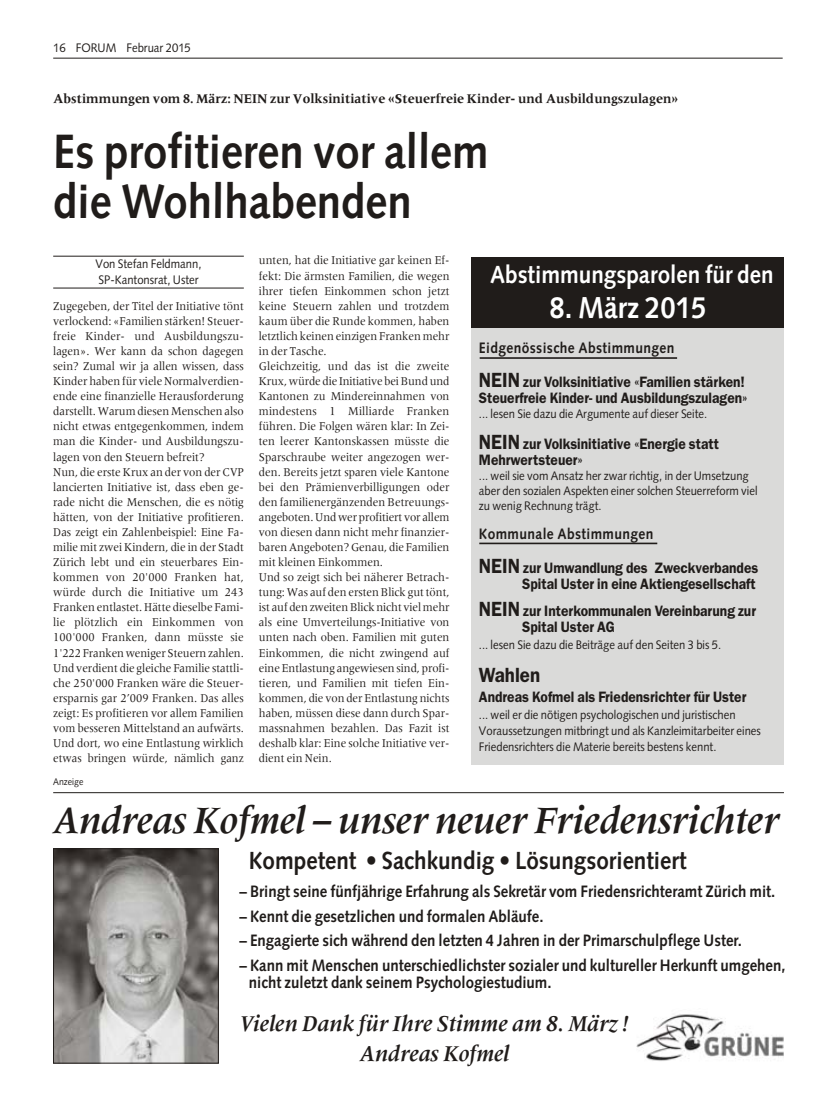
<style>
.page{position:relative;width:823px;height:1106px;background:#fff}
.page>*{position:absolute;margin:0;border:0;box-sizing:border-box;transform-origin:0 0}
.t1{font:700 48.12px/50px "Syntax";color:#201c1a;scale:.91 1}
.t2{font:italic 700 39.88px "Meridien";letter-spacing:-.005em;color:#201c1a;scale:.91 1}
.t3{font:700 30.25px "Syntax";color:#fff;scale:.91 1}
.t4{font:700 24.75px "Syntax";color:#201c1a;scale:.91 1}
.t5{font:700 24.75px "Syntax";color:#fff;scale:.91 1}
.t6{font:italic 700 23.38px/30px "Meridien";color:#201c1a;text-align:center;scale:.91 1}
.t7{font:600 20.62px "Franklin Gothic";color:#201c1a;scale:.91 1}
.t8{font:700 16.5px/17.5px "Syntax";color:#201c1a;scale:.91 1}
.t9{font:600 15.12px/16.2px "Franklin Gothic";color:#201c1a;scale:.91 1}
.t10{font:700 15.12px "Syntax";letter-spacing:.03em;color:#201c1a;scale:.91 1}
.t11{font:700 13.75px "Meridien";color:#201c1a;scale:.91 1}
.t12{font:12.38px/15.1px "Meridien";color:#201c1a;scale:.91 1}
.t13{font:12.38px/16.2px "Syntax";color:#201c1a;scale:.91 1}
.t14{font:9.62px "Syntax";color:#201c1a;scale:.91 1}
.s1{font-size:20.62px}
</style>
<div class="page">
<div style="left:471px;top:327px;width:312px;height:438px;background:#dadad9"></div>
<div style="left:471px;top:257px;width:312px;height:71px;background:#201c1a"></div>
<hr style="left:479px;top:542px;width:178px;height:2px;background:#201c1a">
<hr style="left:479px;top:357px;width:197px;height:2px;background:#201c1a">
<hr style="left:53px;top:58px;width:729px;height:1px;background:#201c1a">
<hr style="left:53px;top:792px;width:730px;height:1px;background:#201c1a">
<img style="left:55px;top:850px;width:161px;height:211px">
<div style="left:53px;top:848px;width:165px;height:215px;border:1px solid #201c1a"></div>
<img style="left:636px;top:1014px;width:147px;height:47px">
<hr style="left:53px;top:256px;width:191px;height:1px;background:#201c1a">
<hr style="left:53px;top:288px;width:191px;height:1px;background:#201c1a">
<p class="t13" style="left:53px;top:41px;width:153px">16 FORUM Februar 2015</p>
<p class="t11" style="left:53px;top:93px;width:688px">Abstimmungen vom 8. März: NEIN zur Volksinitiative «Steuerfreie Kinder- und Ausbildungszulagen»</p>
<h1 class="t1" style="left:53px;top:130px;width:479px">Es profitieren vor allem die Wohlhabenden</h1>
<p class="t13" style="left:95px;top:256px;width:118px">Von Stefan Feldmann,<br>SP-Kantonsrat, Uster</p>
<p class="t12" style="left:53px;top:299px;width:211px">Zugegeben, der Titel der Initiative tönt verlockend: «Familien stärken! Steuer&shy;freie Kinder- und Ausbildungszu&shy;lagen». Wer kann da schon dagegen sein? Zumal wir ja allen wissen, dass Kinder haben für viele Normalverdien&shy;ende eine finanzielle Herausforderung darstellt. Warum diesen Menschen also nicht etwas entgegenkommen, indem man die Kinder- und Ausbildungszu&shy;lagen von den Steuern befreit?<br>Nun, die erste Krux an der von der CVP lancierten Initiative ist, dass eben ge&shy;rade nicht die Menschen, die es nötig hätten, von der Initiative profitieren.<br>Das zeigt ein Zahlenbeispiel: Eine Fa&shy;milie mit zwei Kindern, die in der Stadt Zürich lebt und ein steuerbares Ein&shy;kommen von 20'000 Franken hat, würde durch die Initiative um 243<br>Franken entlastet. Hätte dieselbe Fami&shy;lie plötzlich ein Einkommen von 100'000 Franken, dann müsste sie 1'222 Franken weniger Steuern zahlen.<br>Und verdient die gleiche Familie stattli&shy;che 250'000 Franken wäre die Steuer&shy;ersparnis gar 2’009 Franken. Das alles zeigt: Es profitieren vor allem Familien vom besseren Mittelstand an aufwärts.<br>Und dort, wo eine Entlastung wirklich etwas bringen würde, nämlich ganz</p>
<p class="t14" style="left:53px;top:777px;width:35px">Anzeige</p>
<p class="t12" style="left:259px;top:254px;width:211px">unten, hat die Initiative gar keinen Ef&shy;fekt: Die ärmsten Familien, die wegen ihrer tiefen Einkommen schon jetzt keine Steuern zahlen und trotzdem kaum über die Runde kommen, haben letztlich keinen einzigen Franken mehr in der Tasche.<br>Gleichzeitig, und das ist die zweite Krux, würde die Initiative bei Bund und Kantonen zu Mindereinnahmen von mindestens 1 Milliarde Franken führen. Die Folgen wären klar: In Zei&shy;ten leerer Kantonskassen müsste die Sparschraube weiter angezogen wer&shy;den. Bereits jetzt sparen viele Kantone bei den Prämienverbilligungen oder den familienergänzenden Betreuungs&shy;angeboten. Und wer profitiert vor allem von diesen dann nicht mehr finanzier&shy;baren Angeboten? Genau, die Familien mit kleinen Einkommen.<br>Und so zeigt sich bei näherer Betrach&shy;tung: Was auf den ersten Blick gut tönt, ist auf den zweiten Blick nicht viel mehr als eine Umverteilungs-Initiative von unten nach oben. Familien mit guten Einkommen, die nicht zwingend auf eine Entlastung angewiesen sind, profi&shy;tieren, und Familien mit tiefen Ein&shy;kommen, die von der Entlastung nichts haben, müssen diese dann durch Spar&shy;massnahmen bezahlen. Das Fazit ist deshalb klar: Eine solche Initiative ver&shy;dient ein Nein.</p>
<h3 class="t5" style="left:490px;top:264px;width:313px">Abstimmungsparolen für den</h3>
<h3 class="t3" style="left:549px;top:295px;width:174px">8. März 2015</h3>
<p class="t10" style="left:478px;top:342px;width:216px">Eidgenössische Abstimmungen</p>
<p class="t9" style="left:478px;top:375px;width:297px"><span class="s1">NEIN</span> zur Volksinitiative «Familien stärken!<br>Steuerfreie Kinder- und Ausbildungszulagen»</p>
<p class="t13" style="left:478px;top:407px;width:252px">... lesen Sie dazu die Argumente auf dieser Seite.</p>
<p class="t9" style="left:478px;top:437px;width:265px"><span class="s1">NEIN</span> zur Volksinitiative «Energie statt<br>Mehrwertsteuer»</p>
<p class="t13" style="left:478px;top:469px;width:307px;line-height:15px">... weil sie vom Ansatz her zwar richtig, in der Umsetzung aber den sozialen Aspekten einer solchen Steuerreform viel zu wenig Rechnung trägt.</p>
<p class="t10" style="left:478px;top:527px;width:193px">Kommunale Abstimmungen</p>
<p class="t9" style="left:478px;top:561px;width:308px;text-align:right"><span class="s1">NEIN</span> zur Umwandlung des Zweckverbandes<br>Spital Uster in eine Aktiengesellschaft</p>
<p class="t9" style="left:522px;top:604px;width:258px;text-indent:-43px"><span class="s1">NEIN</span> zur Interkommunalen Vereinbarung zur<br>Spital Uster AG</p>
<p class="t13" style="left:478px;top:637px;width:267px">... lesen Sie dazu die Beiträge auf den Seiten 3 bis 5.</p>
<h3 class="t7" style="left:478px;top:667px;width:69px">Wahlen</h3>
<p class="t9" style="left:478px;top:690px;width:295px">Andreas Kofmel als Friedensrichter für Uster</p>
<p class="t13" style="left:478px;top:707px;width:311px">... weil er die nötigen psychologischen und juristischen<br>Voraussetzungen mitbringt und als Kanzleimitarbeiter eines<br>Friedensrichters die Materie bereits bestens kennt.</p>
<h2 class="t2" style="left:53px;top:805px;width:798px">Andreas Kofmel – unser neuer Friedensrichter</h2>
<h3 class="t4" style="left:249px;top:850px;width:482px">Kompetent • Sachkundig • Lösungsorientiert</h3>
<h3 class="t8" style="left:239px;top:884px;width:590px">– Bringt seine fünfjährige Erfahrung als Sekretär vom Friedensrichteramt Zürich mit.</h3>
<h3 class="t8" style="left:239px;top:908px;width:335px">– Kennt die gesetzlichen und formalen Abläufe.</h3>
<h3 class="t8" style="left:239px;top:933px;width:553px">– Engagierte sich während den letzten 4 Jahren in der Primarschulpflege Uster.</h3>
<h3 class="t8" style="left:249px;top:957px;width:591px;text-indent:-9px">– Kann mit Menschen unterschiedlichster sozialer und kultureller Herkunft umgehen, nicht zuletzt dank seinem Psychologiestudium.</h3>
<h3 class="t6" style="left:239px;top:1010px;width:428px">Vielen Dank für Ihre Stimme am 8. März !<br>Andreas Kofmel</h3>
</div>
